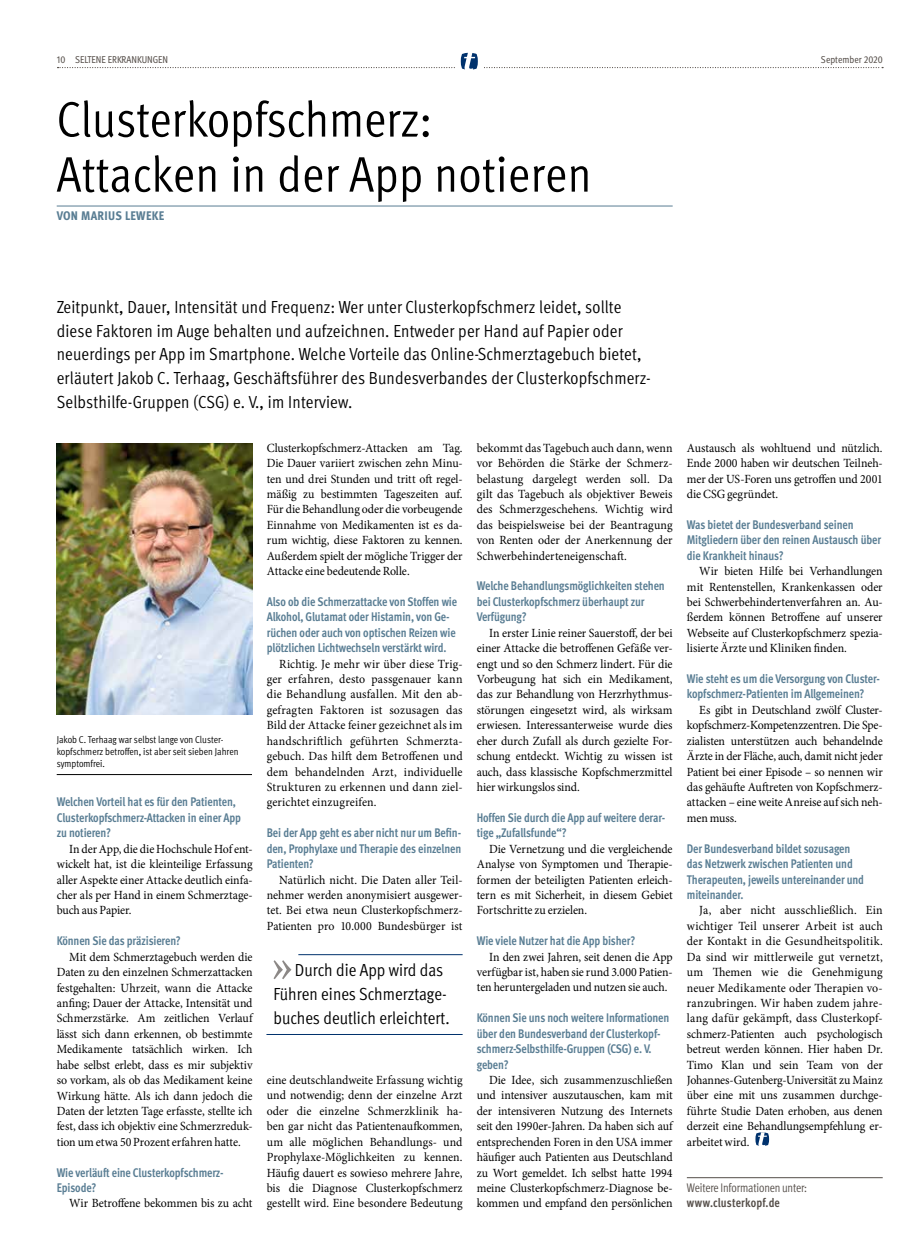
<style>
.page{position:relative;width:904px;height:1241px;background:#fff}
.page>*{position:absolute;margin:0;border:0;box-sizing:border-box;transform-origin:0 0}
.t1{font:50px/55px "Meta Cond Normal";color:#000}
.t2{font:17.5px/23.8px "Meta Cond Normal";letter-spacing:.01em;color:#000}
.t3{font:12.5px/15.4px "Minion Pro";letter-spacing:-.005em;color:#000;text-align:justify;scale:.95 1}
.t4{font:700 12.5px/15.4px "Meta Cond";letter-spacing:-.01em;color:#597d93;scale:.95 1}
.t5{font:12.5px "Meta Cond Normal";letter-spacing:-.015em;color:#544d48;scale:.95 1}
.t6{font:700 12.5px "Meta Cond";letter-spacing:.01em;color:#544d48;scale:.95 1}
.t7{font:800 12.5px "Meta Cond";letter-spacing:.025em;color:#597d93}
.t8{font:10px/12px "Meta Cond Normal";color:#000}
.t9{font:10px "Meta Cond";color:#544d48}
.s1{font-family:"Meta Cond Book Expert"}
</style>
<div class="page">
<svg style="left:58px;top:53px;width:825px;height:17px"></svg>
<hr style="left:57px;top:206px;width:615px;height:1px;background:#597d93">
<hr style="left:687px;top:1177px;width:195px;height:1px;background:#544d48">
<svg style="left:755px;top:1132px;width:14px;height:13px"></svg>
<img style="left:57px;top:444px;width:196px;height:270px">
<hr style="left:57px;top:774px;width:195px;height:1px;background:#000">
<hr style="left:298px;top:954px;width:164px;height:1px;background:#00326d">
<hr style="left:266px;top:1034px;width:196px;height:1px;background:#00326d">
<svg style="left:273px;top:960px;width:18px;height:19px"></svg>
<p class="t9" style="left:57px;top:55px;width:113px"><span class="s1">10</span> SELTENE ERKRANKUNGEN</p>
<p class="t9" style="left:821px;top:56px;width:63px">September <span class="s1">2020</span></p>
<h1 class="t1" style="left:57px;top:93px;width:536px">Clusterkopfschmerz:<br>Attacken in der App notieren</h1>
<p class="t7" style="left:57px;top:211px;width:109px">VON MARIUS LEWEKE</p>
<p class="t2" style="left:57px;top:295px;width:595px">Zeitpunkt, Dauer, Intensität und Frequenz: Wer unter Clusterkopfschmerz leidet, sollte diese Faktoren im Auge behalten und aufzeichnen. Entweder per Hand auf Papier oder neuerdings per App im Smartphone. Welche Vorteile das Online-Schmerztagebuch bietet, erläutert Jakob C. Terhaag, Geschäftsführer des Bundesverbandes der Clusterkopfschmerz-Selbsthilfe-Gruppen (CSG) e. V., im Interview.</p>
<p class="t8" style="left:57px;top:734px;width:183px">Jakob C. Terhaag war selbst lange von Cluster&shy;kopfschmerz betroffen, ist aber seit sieben Jahren symptomfrei.</p>
<p class="t4" style="left:57px;top:794px;width:195px">Welchen Vorteil hat es für den Patienten,<br>Clusterkopfschmerz-Attacken in einer App zu notieren?</p>
<p class="t3" style="left:57px;top:841px;width:208px;text-indent:12px">In der App, die die Hochschule Hof ent&shy;wickelt hat, ist die kleinteilige Erfassung aller Aspekte einer Attacke deutlich einfa&shy;cher als per Hand in einem Schmerztage&shy;buch aus Papier.</p>
<p class="t4" style="left:57px;top:933px;width:132px">Können Sie das präzisieren?</p>
<p class="t3" style="left:57px;top:949px;width:208px;text-indent:12px">Mit dem Schmerztagebuch werden die Daten zu den einzelnen Schmerzattacken festgehalten: Uhrzeit, wann die Attacke anfing; Dauer der Attacke, Intensität und Schmerzstärke. Am zeitlichen Verlauf lässt sich dann erkennen, ob bestimmte Medikamente tatsächlich wirken. Ich habe selbst erlebt, dass es mir subjektiv so vorkam, als ob das Medikament keine Wirkung hätte. Als ich dann jedoch die Daten der letzten Tage erfasste, stellte ich fest, dass ich objektiv eine Schmerzreduk&shy;tion um etwa 50 Prozent erfahren hatte.</p>
<p class="t4" style="left:57px;top:1164px;width:177px">Wie verläuft eine Clusterkopfschmerz-<br>Episode?</p>
<p class="t3" style="left:69px;top:1196px;width:195px">Wir Betroffene bekommen bis zu acht</p>
<p class="t3" style="left:267px;top:440px;width:208px">Clusterkopfschmerz-Attacken am Tag.<br>Die Dauer variiert zwischen zehn Minu&shy;ten und drei Stunden und tritt oft regel&shy;mäßig zu bestimmten Tageszeiten auf.<br>Für die Behandlung oder die vorbeugende Einnahme von Medikamenten ist es da&shy;rum wichtig, diese Faktoren zu kennen.<br>Außerdem spielt der mögliche Trigger der Attacke eine bedeutende Rolle.</p>
<p class="t4" style="left:267px;top:594px;width:202px">Also ob die Schmerzattacke von Stoffen wie Alkohol, Glutamat oder Histamin, von Ge&shy;rüchen oder auch von optischen Reizen wie plötzlichen Lichtwechseln verstärkt wird.</p>
<p class="t3" style="left:267px;top:656px;width:208px;text-indent:12px">Richtig. Je mehr wir über diese Trig&shy;ger erfahren, desto passgenauer kann die Behandlung ausfallen. Mit den ab&shy;gefragten Faktoren ist sozusagen das Bild der Attacke feiner gezeichnet als im handschriftlich geführten Schmerzta&shy;gebuch. Das hilft dem Betroffenen und dem behandelnden Arzt, individuelle Strukturen zu erkennen und dann ziel&shy;gerichtet einzugreifen.</p>
<p class="t4" style="left:267px;top:825px;width:206px;text-align:justify">Bei der App geht es aber nicht nur um Befin&shy;den, Prophylaxe und Therapie des einzelnen Patienten?</p>
<p class="t3" style="left:267px;top:872px;width:208px;text-indent:12px">Natürlich nicht. Die Daten aller Teil&shy;nehmer werden anonymisiert ausgewer&shy;tet. Bei etwa neun Clusterkopfschmerz-Patienten pro 10.000 Bundesbürger ist</p>
<h2 class="t2" style="left:273px;top:958px;width:178px;text-indent:21px">Durch die App wird das<br>Führen eines Schmerztage&shy;buches deutlich erleichtert.</h2>
<p class="t3" style="left:267px;top:1072px;width:208px">eine deutschlandweite Erfassung wichtig und notwendig; denn der einzelne Arzt oder die einzelne Schmerzklinik ha&shy;ben gar nicht das Patientenaufkommen, um alle möglichen Behandlungs- und Prophylaxe-Möglichkeiten zu kennen.<br>Häufig dauert es sowieso mehrere Jahre, bis die Diagnose Clusterkopfschmerz gestellt wird. Eine besondere Bedeutung</p>
<p class="t3" style="left:477px;top:440px;width:208px">bekommt das Tagebuch auch dann, wenn vor Behörden die Stärke der Schmerz&shy;belastung dargelegt werden soll. Da gilt das Tagebuch als objektiver Beweis des Schmerzgeschehens. Wichtig wird das beispielsweise bei der Beantragung von Renten oder der Anerkennung der Schwerbehinderteneigenschaft.</p>
<p class="t4" style="left:477px;top:578px;width:199px">Welche Behandlungsmöglichkeiten stehen bei Clusterkopfschmerz überhaupt zur<br>Verfügung?</p>
<p class="t3" style="left:477px;top:625px;width:208px;text-indent:12px">In erster Linie reiner Sauerstoff, der bei einer Attacke die betroffenen Gefäße ver&shy;engt und so den Schmerz lindert. Für die Vorbeugung hat sich ein Medikament, das zur Behandlung von Herzrhythmus&shy;störungen eingesetzt wird, als wirksam erwiesen. Interessanterweise wurde dies eher durch Zufall als durch gezielte For&shy;schung entdeckt. Wichtig zu wissen ist auch, dass klassische Kopfschmerzmittel hier wirkungslos sind.</p>
<p class="t4" style="left:477px;top:809px;width:200px">Hoffen Sie durch die App auf weitere derar&shy;tige „Zufallsfunde“?</p>
<p class="t3" style="left:477px;top:841px;width:208px;text-indent:12px">Die Vernetzung und die vergleichende Analyse von Symptomen und Therapie&shy;formen der beteiligten Patienten erleich&shy;tern es mit Sicherheit, in diesem Gebiet Fortschritte zu erzielen.</p>
<p class="t4" style="left:477px;top:933px;width:168px">Wie viele Nutzer hat die App bisher?</p>
<p class="t3" style="left:477px;top:949px;width:208px;text-indent:12px">In den zwei Jahren, seit denen die App verfügbar ist, haben sie rund 3.000 Patien&shy;ten heruntergeladen und nutzen sie auch.</p>
<p class="t4" style="left:477px;top:1010px;width:204px">Können Sie uns noch weitere Informationen über den Bundesverband der Clusterkopf&shy;schmerz-Selbsthilfe-Gruppen (CSG) e. V. geben?</p>
<p class="t3" style="left:477px;top:1072px;width:208px;text-indent:12px">Die Idee, sich zusammenzuschließen und intensiver auszutauschen, kam mit der intensiveren Nutzung des Internets seit den 1990er-Jahren. Da haben sich auf entsprechenden Foren in den USA immer häufiger auch Patienten aus Deutschland zu Wort gemeldet. Ich selbst hatte 1994 meine Clusterkopfschmerz-Diagnose be&shy;kommen und empfand den persönlichen</p>
<p class="t3" style="left:687px;top:440px;width:208px">Austausch als wohltuend und nützlich.<br>Ende 2000 haben wir deutschen Teilneh&shy;mer der US-Foren uns getroffen und 2001 die CSG gegründet.</p>
<p class="t4" style="left:687px;top:517px;width:206px">Was bietet der Bundesverband seinen<br>Mitgliedern über den reinen Austausch über die Krankheit hinaus?</p>
<p class="t3" style="left:687px;top:564px;width:208px;text-indent:12px">Wir bieten Hilfe bei Verhandlungen mit Rentenstellen, Krankenkassen oder bei Schwerbehindertenverfahren an. Au&shy;ßerdem können Betroffene auf unserer Webseite auf Clusterkopfschmerz spezia&shy;lisierte Ärzte und Kliniken finden.</p>
<p class="t4" style="left:687px;top:671px;width:205px">Wie steht es um die Versorgung von Cluster&shy;kopfschmerz-Patienten im Allgemeinen?</p>
<p class="t3" style="left:687px;top:702px;width:208px;text-indent:12px">Es gibt in Deutschland zwölf Cluster&shy;kopfschmerz-Kompetenzzentren. Die Spe&shy;zialisten unterstützen auch behandelnde Ärzte in der Fläche, auch, damit nicht jeder Patient bei einer Episode – so nennen wir das gehäufte Auftreten von Kopfschmerz&shy;attacken – eine weite Anreise auf sich neh&shy;men muss.</p>
<p class="t4" style="left:687px;top:840px;width:188px">Der Bundesverband bildet sozusagen das Netzwerk zwischen Patienten und<br>Therapeuten, jeweils untereinander und miteinander.</p>
<p class="t3" style="left:687px;top:903px;width:208px;text-indent:12px">Ja, aber nicht ausschließlich. Ein wichtiger Teil unserer Arbeit ist auch der Kontakt in die Gesundheitspolitik.<br>Da sind wir mittlerweile gut vernetzt, um Themen wie die Genehmigung neuer Medikamente oder Therapien vo&shy;ranzubringen. Wir haben zudem jahre&shy;lang dafür gekämpft, dass Clusterkopf&shy;schmerz-Patienten auch psychologisch betreut werden können. Hier haben Dr.<br>Timo Klan und sein Team von der Johannes-Gutenberg-Universität zu Mainz über eine mit uns zusammen durchge&shy;führte Studie Daten erhoben, aus denen derzeit eine Behandlungsempfehlung er&shy;arbeitet wird.</p>
<p class="t5" style="left:687px;top:1181px;width:128px">Weitere Informationen unter:</p>
<p class="t6" style="left:687px;top:1196px;width:99px">www.clusterkopf.de</p>
</div>
